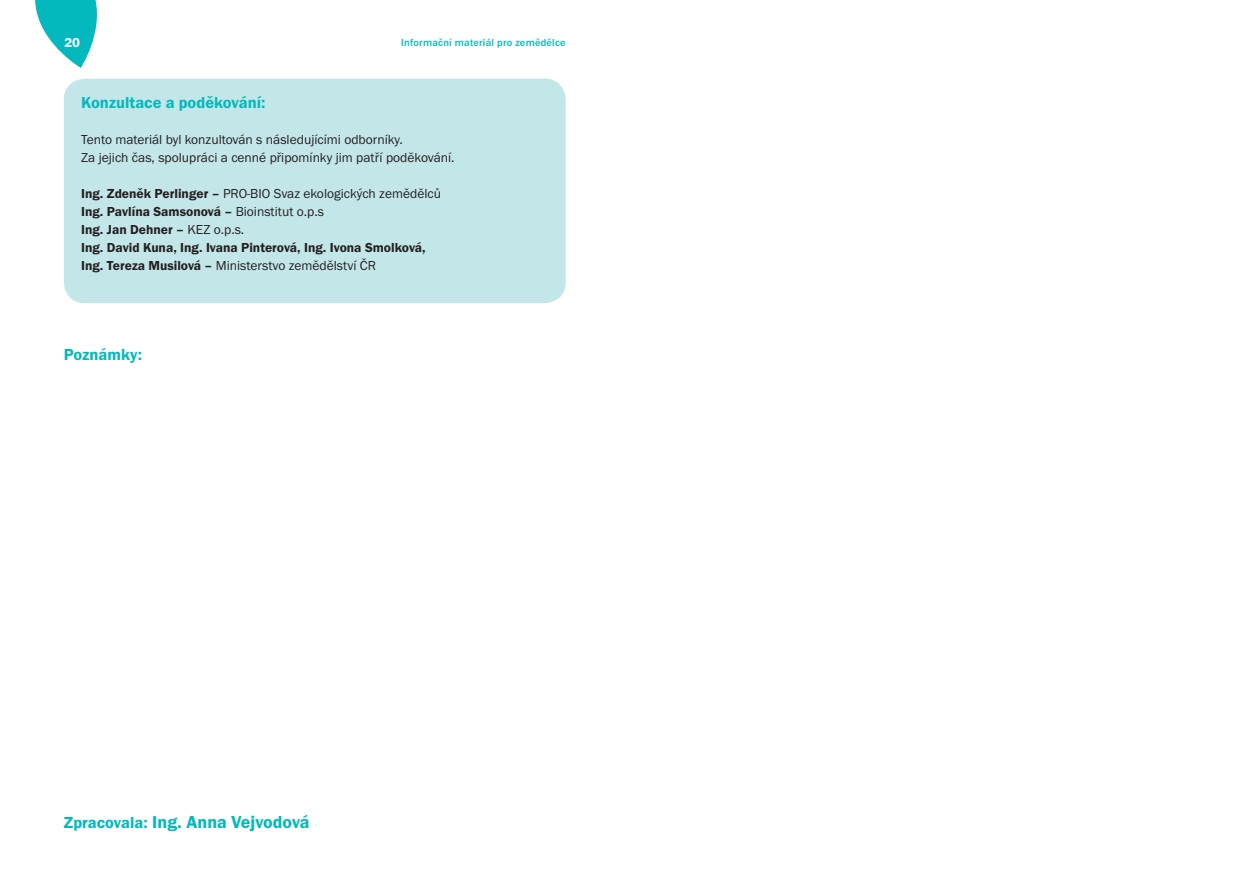
<style>
.page{position:relative;width:1259px;height:893px;background:#fff}
.page>*{position:absolute;margin:0;border:0;box-sizing:border-box;transform-origin:0 0}
.t1{font:600 18px "Franklin Gothic ITCTOT";color:#03b9bd}
.t2{font:600 16.5px "Franklin Gothic ITCTOT";color:#03b9bd}
.t3{font:600 13.5px/18px "Franklin Gothic ITCTOT";color:#231f20}
.t4{font:13.5px/18px "Franklin Gothic ITCTOT";color:#231f20}
.t5{font:600 13.5px "Franklin Gothic ITCTOT";color:#fff}
.t6{font:500 10.5px "Franklin Gothic ITCTOT";letter-spacing:.02em;color:#03b9bd}
.s1{font-weight:400}
.s2{font-size:16.5px}
</style>
<div class="page">
<svg style="left:35px;top:0;width:62px;height:68px"></svg>
<div style="left:64px;top:79px;width:502px;height:224px;background:#c3e6e8;border-radius:21px"></div>
<p class="t5" style="left:64px;top:35px;width:17px">20</p>
<p class="t6" style="left:401px;top:37px;width:166px">Informační materiál pro zemědělce</p>
<p class="t2" style="left:81px;top:93px;width:186px">Konzultace a poděkování:</p>
<p class="t4" style="left:81px;top:131px;width:375px">Tento materiál byl konzultován s následujícími odborníky.<br>Za jejich čas, spolupráci a cenné připomínky jim patří poděkování.</p>
<p class="t3" style="left:81px;top:185px;width:361px">Ing. Zdeněk Perlinger – <span class="s1">PRO-BIO Svaz ekologických zemědělců </span>Ing. Pavlína Samsonová – <span class="s1">Bioinstitut o.p.s<br></span>Ing. Jan Dehner – <span class="s1">KEZ o.p.s.<br></span>Ing. David Kuna, Ing. Ivana Pinterová, Ing. Ivona Smolková, Ing. Tereza Musilová – <span class="s1">Ministerstvo zemědělství ČR</span></p>
<p class="t2" style="left:64px;top:345px;width:80px">Poznámky:</p>
<h1 class="t1" style="left:64px;top:812px;width:247px"><span class="s2">Zpracovala:</span> Ing. Anna Vejvodová</h1>
</div>
